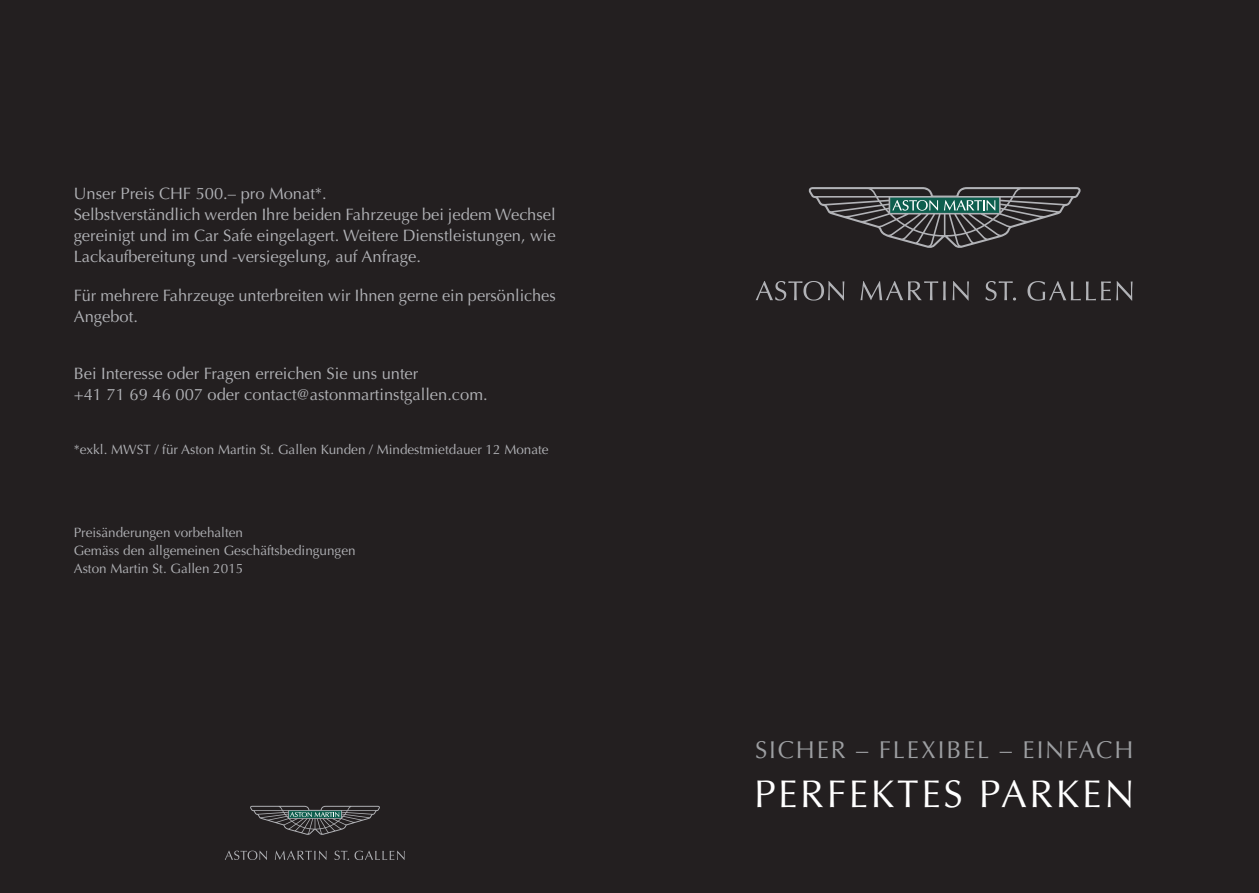
<style>
.page{position:relative;width:1259px;height:893px;background:#fff}
.page>*{position:absolute;margin:0;border:0;box-sizing:border-box;transform-origin:0 0}
.t1{font:38.7px "Optima";letter-spacing:.07em;color:#fff}
.t2{font:24.45px "Optima";letter-spacing:.075em;color:#9d9fa2}
.t3{font:16.5px/21px "Optima";color:#b2b3b7}
.t4{font:13.5px/18px "Optima";color:#b2b3b7}
</style>
<div class="page">
<div style="left:622px;top:0;width:637px;height:893px;background:#231f20"></div>
<div style="left:0;top:0;width:629px;height:893px;background:#231f20"></div>
<svg style="left:808px;top:187px;width:272px;height:61px"></svg>
<svg style="left:756px;top:281px;width:88px;height:20px"></svg>
<svg style="left:860px;top:281px;width:85px;height:19px"></svg>
<svg style="left:952px;top:281px;width:17px;height:20px"></svg>
<svg style="left:1027px;top:281px;width:105px;height:20px"></svg>
<svg style="left:985px;top:281px;width:31px;height:20px"></svg>
<svg style="left:250px;top:806px;width:130px;height:29px"></svg>
<svg style="left:225px;top:851px;width:42px;height:9px"></svg>
<svg style="left:275px;top:851px;width:52px;height:9px"></svg>
<svg style="left:334px;top:851px;width:71px;height:9px"></svg>
<p class="t3" style="left:74px;top:183px;width:483px">Unser Preis CH F 500.– pro Monat*.<br>Selbstverständlich werden I hre beiden Fahrzeuge bei jedem Wechsel gereinigt und im Car Safe eingelagert. Weitere Dienstleistungen, wie Lackaufbereitung und -versiegelung, auf Anfrage.</p>
<p class="t3" style="left:74px;top:285px;width:483px">Für mehrere Fahrzeuge unterbreiten wir I hnen gerne ein persönliches<br>Angebot.</p>
<p class="t3" style="left:74px;top:363px;width:415px">Bei I nteresse oder Fragen erreichen Sie uns unter<br>+41 71 69 46 007 oder contact@astonmartinstgallen.com.</p>
<p class="t4" style="left:74px;top:441px;width:476px">*exkl. MWST / für Aston Martin St. Gallen Kunden / Mindestmietdauer 12 Monate</p>
<p class="t4" style="left:74px;top:524px;width:283px">Preisänderungen vorbehalten<br>Gemäss den allgemeinen Geschäftsbedingungen<br>Aston Martin St. Gallen 2015</p>
<h2 class="t2" style="left:755px;top:735px;width:380px">Sicher – Flexibel – Einfach</h2>
<h1 class="t1" style="left:754px;top:771px;width:382px">Perfektes Parken</h1>
</div>
